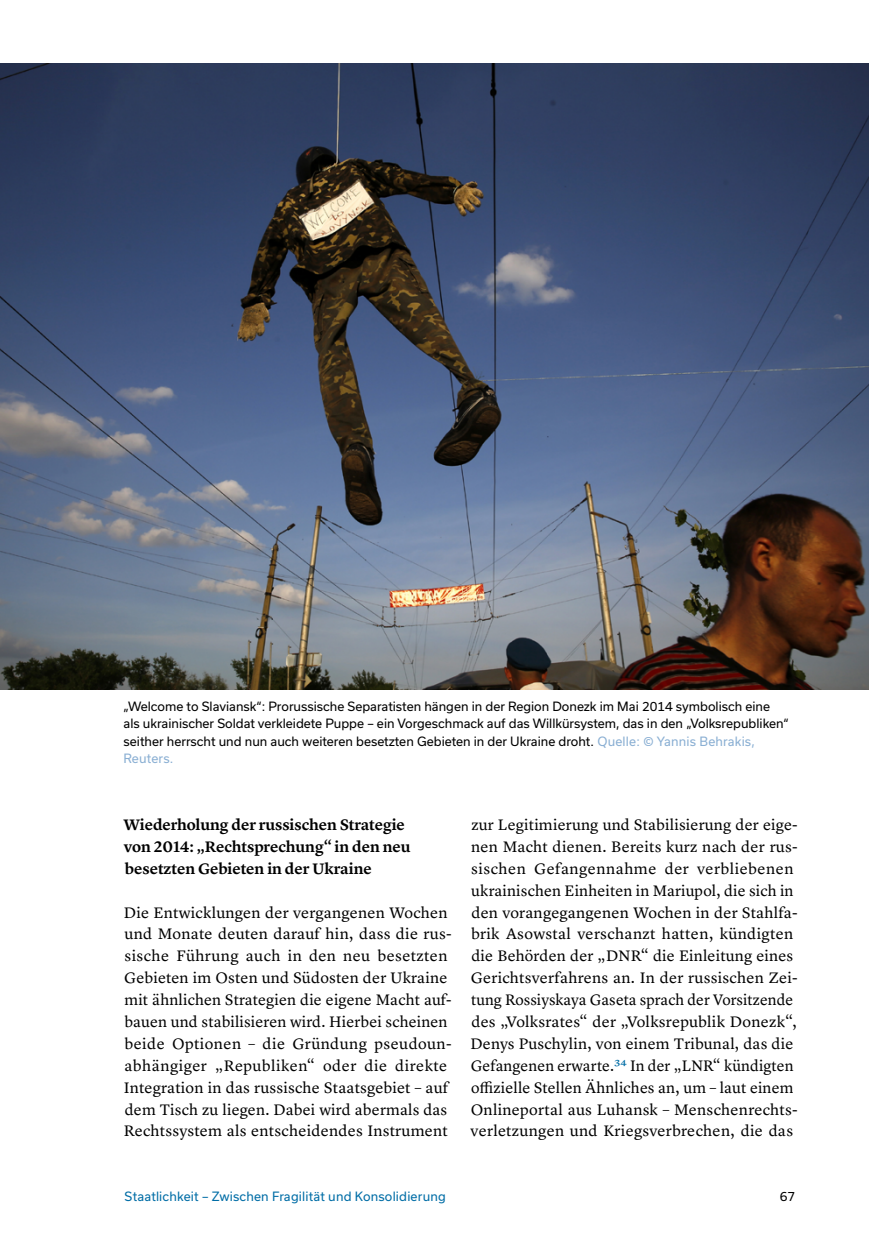
<style>
.page{position:relative;width:869px;height:1246px;background:#fff}
.page>*{position:absolute;margin:0;border:0;box-sizing:border-box;transform-origin:0 0}
.Paragraph{font:15.75px/21.9px "Lyon Text";letter-spacing:.01em;color:#000}
.Header3{font:600 15.75px/21.9px "Lyon Text";color:#000}
.t1{font:12.25px/17.5px "Usual";color:#000}
.t2{font:12.25px "Usual";letter-spacing:.015em;color:#006da6}
.s1{color:#8aafd3}
.s2{color:#006da6}
</style>
<div class="page">
<img style="left:0;top:64px;width:868px;height:625px">
<p class="t1" style="left:123px;top:697px;width:666px">„Welcome to Slaviansk“: Prorussische Separatisten hängen in der Region Donezk im Mai 2014 symbolisch eine als ukrainischer Soldat verkleidete Puppe – ein Vorgeschmack auf das Willkürsystem, das in den „Volksrepubliken“ seither herrscht und nun auch weiteren besetzten Gebieten in der Ukraine droht. <span class="s1">Quelle: © Yannis Behrakis, Reuters.</span></p>
<p class="Header3" style="left:123px;top:812px;width:288px">Wiederholung der russischen Strategie von 2014: „Rechtsprechung“ in den neu besetzten Gebieten in der Ukraine</p>
<p class="Paragraph" style="left:124px;top:899px;width:329px">Die Entwicklungen der vergangenen Wochen und Monate deuten darauf hin, dass die rus&shy;sische Führung auch in den neu besetzten Gebieten im Osten und Südosten der Ukraine mit ähnlichen Strategien die eigene Macht auf&shy;bauen und stabilisieren wird. Hierbei scheinen beide Optionen – die Gründung pseudoun&shy;abhängiger „Republiken“ oder die direkte Integration in das russische Staatsgebiet – auf dem Tisch zu liegen. Dabei wird abermals das Rechtssystem als entscheidendes Instrument</p>
<p class="Paragraph" style="left:470px;top:812px;width:328px">zur Legitimierung und Stabilisierung der eige&shy;nen Macht dienen. Bereits kurz nach der rus&shy;sischen Gefangennahme der verbliebenen ukrainischen Einheiten in Mariupol, die sich in den vorangegangenen Wochen in der Stahlfa&shy;brik Asowstal verschanzt hatten, kündigten die Behörden der „DNR“ die Einleitung eines Gerichtsverfahrens an. In der russischen Zei&shy;tung Rossiyskaya Gaseta sprach der Vorsitzende des „Volksrates“ der „Volksrepublik Donezk“, Denys Puschylin, von einem Tribunal, das die Gefangenen erwarte.<span class="s2">34</span> In der „LNR“ kündigten offizielle Stellen Ähnliches an, um – laut einem Onlineportal aus Luhansk – Menschenrechts&shy;verletzungen und Kriegsverbrechen, die das</p>
<p class="t2" style="left:125px;top:1188px;width:322px">Staatlichkeit – Zwischen Fragilität und Konsolidierung</p>
<p class="t1" style="left:779px;top:1186px;width:17px">67</p>
</div>
